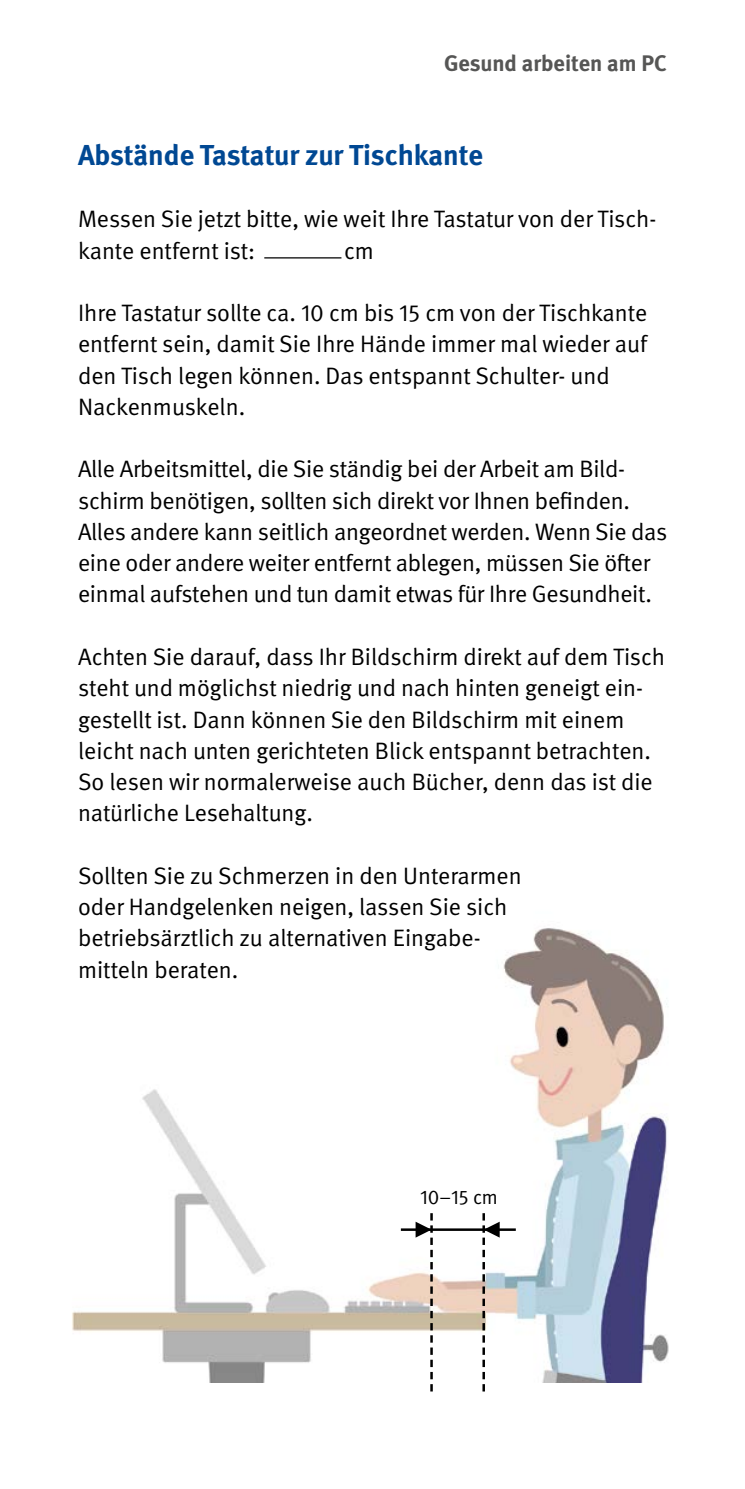
<style>
.page{position:relative;width:745px;height:1489px;background:#fff}
.page>*{position:absolute;margin:0;border:0;box-sizing:border-box;transform-origin:0 0}
._01_Überschriften_Zwischenüberschrift_Bla{font:700 28.75px "DGUV Meta";letter-spacing:-.005em;color:#004893}
._02_Fließtext_Fließtext_9_5pt{font:23.75px/31.2px "DGUV Meta";letter-spacing:-.005em;color:#000}
.t1{font:700 22.5px "DGUV Meta";color:#565655}
.t2{font:20px "DGUV Meta";color:#000}
</style>
<div class="page">
<img style="left:72px;top:928px;width:597px;height:454px">
<hr style="left:264px;top:257px;width:77px;height:1px;background:#000">
<hr style="left:400px;top:1228px;width:115px;height:2px;background:#000">
<svg style="left:415px;top:1213px;width:17px;height:178px"></svg>
<svg style="left:482px;top:1213px;width:17px;height:178px"></svg>
<p class="t1" style="left:444px;top:50px;width:224px">Gesund arbeiten am PC</p>
<h2 class="_01_Überschriften_Zwischenüberschrift_Bla" style="left:78px;top:138px;width:406px">Abstände Tastatur zur Tischkante</h2>
<p class="_02_Fließtext_Fließtext_9_5pt" style="left:78px;top:204px;width:579px">Messen Sie jetzt bitte, wie weit Ihre Tastatur von der Tisch&shy;kante entfernt ist:</p>
<p class="_02_Fließtext_Fließtext_9_5pt" style="left:344px;top:235px;width:31px">cm</p>
<p class="_02_Fließtext_Fließtext_9_5pt" style="left:78px;top:298px;width:570px">Ihre Tastatur sollte ca. 10 cm bis 15 cm von der Tischkante entfernt sein, damit Sie Ihre Hände immer mal wieder auf den Tisch legen können. Das entspannt Schulter- und Nackenmuskeln.</p>
<p class="_02_Fließtext_Fließtext_9_5pt" style="left:78px;top:454px;width:590px">Alle Arbeitsmittel, die Sie ständig bei der Arbeit am Bild&shy;schirm benötigen, sollten sich direkt vor Ihnen befinden.<br>Alles andere kann seitlich angeordnet werden. Wenn Sie das eine oder andere weiter entfernt ablegen, müssen Sie öfter einmal aufstehen und tun damit etwas für Ihre Gesundheit.</p>
<p class="_02_Fließtext_Fließtext_9_5pt" style="left:78px;top:641px;width:588px">Achten Sie darauf, dass Ihr Bildschirm direkt auf dem Tisch steht und möglichst niedrig und nach hinten geneigt ein&shy;gestellt ist. Dann können Sie den Bildschirm mit einem leicht nach unten gerichteten Blick entspannt betrachten.<br>So lesen wir normalerweise auch Bücher, denn das ist die natürliche Lesehaltung.</p>
<p class="_02_Fließtext_Fließtext_9_5pt" style="left:78px;top:860px;width:445px">Sollten Sie zu Schmerzen in den Unterarmen oder Handgelenken neigen, lassen Sie sich betriebsärztlich zu alternativen Eingabe&shy;mitteln beraten.</p>
<p class="t2" style="left:420px;top:1185px;width:79px">10–15 cm</p>
</div>
